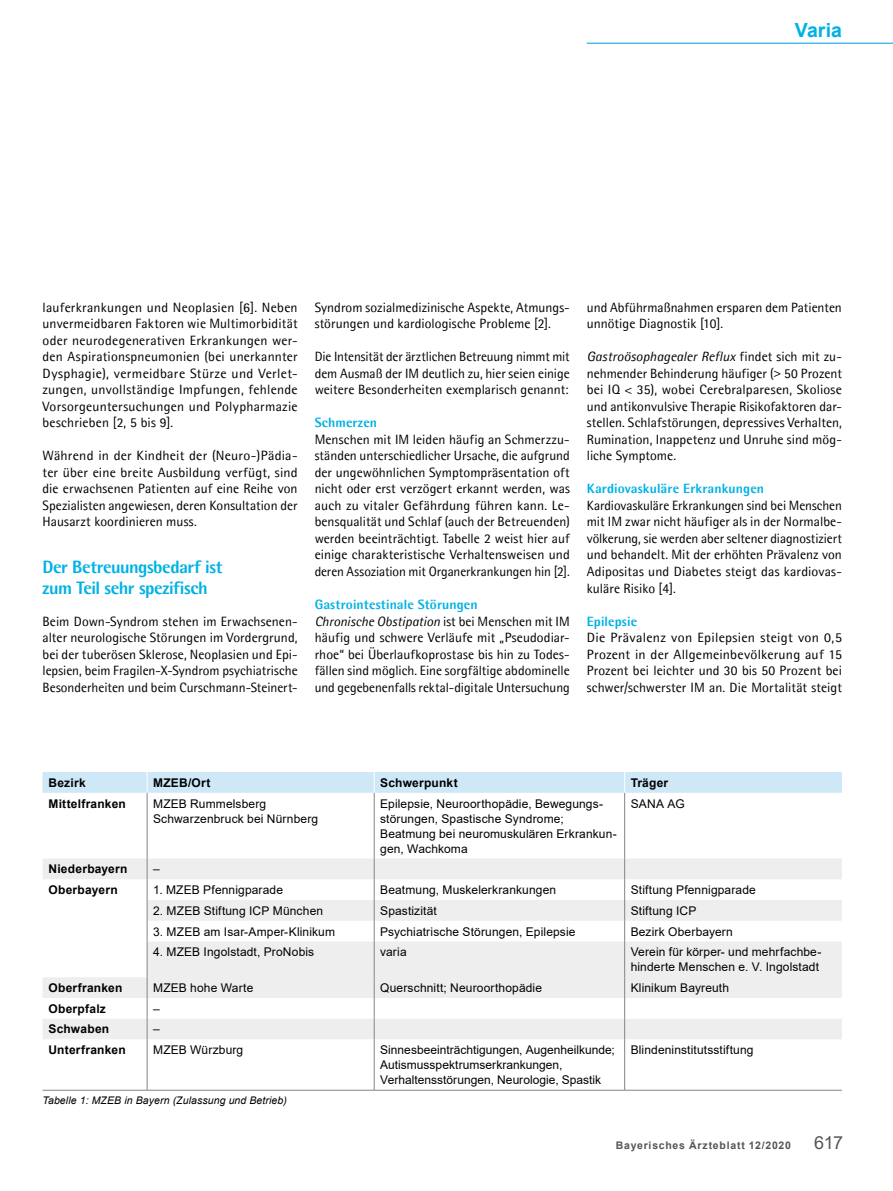
<style>
.page{position:relative;width:893px;height:1191px;background:#fff}
.page>*{position:absolute;margin:0;border:0;box-sizing:border-box;transform-origin:0 0}
.t1{font:700 19.5px "Arial";color:#00b2e4}
.t2{font:800 18px/21px "Agfa Rotis Semisans";letter-spacing:-.025em;color:#00b2e4}
.t3{font:18px "Arial";color:#565655}
.t4{font:13.5px/16.5px "Agfa Rotis Semisans";letter-spacing:.005em;color:#000;text-align:justify}
.t5{font:800 13.5px "Agfa Rotis Semisans";letter-spacing:.005em;color:#00b2e4}
.t6{font:12px/15px "Arial";letter-spacing:.01em;color:#000}
.t7{font:700 12px "Arial";letter-spacing:.02em;color:#000}
.t8{font:italic 10.5px "Arial";letter-spacing:.01em;color:#000}
.t9{font:700 10.5px "Arial";letter-spacing:.075em;color:#565655}
.s1{font-weight:800;color:#00b2e4}
.s2{font-style:italic}
</style>
<div class="page">
<hr style="left:587px;top:43px;width:306px;height:1px;background:#4dbce8">
<svg style="left:43px;top:858px;width:799px;height:119px;fill:#eee"></svg>
<hr style="left:147px;top:792px;width:1px;height:66px;background:#868585">
<hr style="left:374px;top:792px;width:1px;height:66px;background:#868585">
<hr style="left:624px;top:792px;width:1px;height:66px;background:#868585">
<svg style="left:147px;top:858px;width:1px;height:83px"></svg>
<svg style="left:374px;top:858px;width:1px;height:83px"></svg>
<svg style="left:624px;top:858px;width:1px;height:83px"></svg>
<hr style="left:147px;top:941px;width:1px;height:36px;background:#868585">
<hr style="left:374px;top:941px;width:1px;height:36px;background:#868585">
<hr style="left:624px;top:941px;width:1px;height:36px;background:#868585">
<svg style="left:43px;top:977px;width:799px;height:113px"></svg>
<hr style="left:147px;top:1039px;width:1px;height:51px;background:#868585">
<hr style="left:374px;top:1039px;width:1px;height:51px;background:#868585">
<hr style="left:624px;top:1039px;width:1px;height:51px;background:#868585">
<div style="left:43px;top:772px;width:799px;height:20px;background:#cee8f8"></div>
<hr style="left:43px;top:1090px;width:104px;height:1px;background:#868585">
<hr style="left:147px;top:1090px;width:227px;height:1px;background:#868585">
<hr style="left:374px;top:1090px;width:251px;height:1px;background:#868585">
<hr style="left:625px;top:1090px;width:217px;height:1px;background:#868585">
<h1 class="t1" style="left:795px;top:16px;width:49px">Varia</h1>
<p class="t4" style="left:43px;top:299px;width:257px">lauferkrankungen und Neoplasien [6]. Neben unvermeidbaren Faktoren wie Multimorbidität oder neurodegenerativen Erkrankungen wer&shy;den Aspirationspneumonien (bei unerkannter Dysphagie), vermeidbare Stürze und Verlet&shy;zungen, unvollständige Impfungen, fehlende Vorsorgeuntersuchungen und Polypharmazie beschrieben [2, 5 bis 9].</p>
<p class="t4" style="left:43px;top:447px;width:257px">Während in der Kindheit der (Neuro-)Pädia&shy;ter über eine breite Ausbildung verfügt, sind die erwachsenen Patienten auf eine Reihe von Spezialisten angewiesen, deren Konsultation der Hausarzt koordinieren muss.</p>
<h2 class="t2" style="left:43px;top:556px;width:181px">Der Betreuungsbedarf ist zum Teil sehr spezifisch</h2>
<p class="t4" style="left:43px;top:612px;width:257px">Beim Down-Syndrom stehen im Erwachsenen&shy;alter neurologische Störungen im Vordergrund, bei der tuberösen Sklerose, Neoplasien und Epi&shy;lepsien, beim Fragilen-X-Syndrom psychiatrische Besonderheiten und beim Curschmann-Steinert-</p>
<p class="t4" style="left:315px;top:299px;width:257px">Syndrom sozialmedizinische Aspekte, Atmungs&shy;störungen und kardiologische Probleme [2].</p>
<p class="t4" style="left:315px;top:348px;width:257px">Die Intensität der ärztlichen Betreuung nimmt mit dem Ausmaß der IM deutlich zu, hier seien einige weitere Besonderheiten exemplarisch genannt:</p>
<p class="t5" style="left:315px;top:414px;width:64px">Schmerzen</p>
<p class="t4" style="left:315px;top:431px;width:257px">Menschen mit IM leiden häufig an Schmerzzu&shy;ständen unterschiedlicher Ursache, die aufgrund der ungewöhnlichen Symptompräsentation oft nicht oder erst verzögert erkannt werden, was auch zu vitaler Gefährdung führen kann. Le&shy;bensqualität und Schlaf (auch der Betreuenden) werden beeinträchtigt. Tabelle 2 weist hier auf einige charakteristische Verhaltensweisen und deren Assoziation mit Organerkrankungen hin [2].</p>
<p class="t4" style="left:315px;top:596px;width:257px;text-align:left"><span class="s1">Gastrointestinale Störungen<br></span><span class="s2">Chronische Obstipation</span> ist bei Menschen mit IM häufig und schwere Verläufe mit „Pseudodiar&shy;rhoe“ bei Überlaufkoprostase bis hin zu Todes&shy;fällen sind möglich. Eine sorgfältige abdominelle und gegebenenfalls rektal-digitale Untersuchung</p>
<p class="t4" style="left:587px;top:299px;width:257px">und Abführmaßnahmen ersparen dem Patienten unnötige Diagnostik [10].</p>
<p class="t4" style="left:587px;top:348px;width:257px"><span class="s2">Gastroösophagealer Reflux</span> findet sich mit zu&shy;nehmender Behinderung häufiger (&gt; 50 Prozent bei IQ &lt; 35), wobei Cerebralparesen, Skoliose und antikonvulsive Therapie Risikofaktoren dar&shy;stellen. Schlafstörungen, depressives Verhalten, Rumination, Inappetenz und Unruhe sind mög&shy;liche Symptome.</p>
<p class="t5" style="left:587px;top:480px;width:179px">Kardiovaskuläre Erkrankungen</p>
<p class="t4" style="left:587px;top:497px;width:257px">Kardiovaskuläre Erkrankungen sind bei Menschen mit IM zwar nicht häufiger als in der Normalbe&shy;völkerung, sie werden aber seltener diagnostiziert und behandelt. Mit der erhöhten Prävalenz von Adipositas und Diabetes steigt das kardiovas&shy;kuläre Risiko [4].</p>
<p class="t5" style="left:587px;top:612px;width:52px">Epilepsie</p>
<p class="t4" style="left:587px;top:629px;width:257px">Die Prävalenz von Epilepsien steigt von 0,5<br>Prozent in der Allgemeinbevölkerung auf 15<br>Prozent bei leichter und 30 bis 50 Prozent bei schwer/schwerster IM an. Die Mortalität steigt</p>
<p class="t7" style="left:49px;top:774px;width:39px">Bezirk</p>
<p class="t7" style="left:153px;top:774px;width:59px">MZEB/Ort</p>
<p class="t7" style="left:380px;top:774px;width:79px">Schwerpunkt</p>
<p class="t7" style="left:631px;top:774px;width:39px">Träger</p>
<p class="t7" style="left:49px;top:795px;width:79px">Mittelfranken</p>
<p class="t6" style="left:153px;top:795px;width:167px">MZEB Rummelsberg<br>Schwarzenbruck bei Nürnberg</p>
<p class="t6" style="left:380px;top:795px;width:238px">Epilepsie, Neuroorthopädie, Bewegungs&shy;störungen, Spastische Syndrome; Beatmung bei neuromuskulären Erkrankun&shy;gen, Wachkoma</p>
<p class="t6" style="left:631px;top:795px;width:56px">SANA AG</p>
<p class="t7" style="left:49px;top:860px;width:80px">Niederbayern</p>
<p class="t6" style="left:153px;top:861px;width:8px">–</p>
<p class="t7" style="left:49px;top:881px;width:71px">Oberbayern</p>
<p class="t6" style="left:153px;top:882px;width:131px">1. MZEB Pfennigparade</p>
<p class="t6" style="left:380px;top:882px;width:178px">Beatmung, Muskelerkrankungen</p>
<p class="t6" style="left:631px;top:882px;width:127px">Stiftung Pfennigparade</p>
<p class="t6" style="left:153px;top:903px;width:172px">2. MZEB Stiftung ICP München</p>
<p class="t6" style="left:380px;top:903px;width:58px">Spastizität</p>
<p class="t6" style="left:631px;top:903px;width:67px">Stiftung ICP</p>
<p class="t6" style="left:153px;top:923px;width:183px">3. MZEB am Isar-Amper-Klinikum</p>
<p class="t6" style="left:380px;top:923px;width:197px">Psychiatrische Störungen, Epilepsie</p>
<p class="t6" style="left:631px;top:923px;width:104px">Bezirk Oberbayern</p>
<p class="t6" style="left:153px;top:944px;width:163px">4. MZEB Ingolstadt, ProNobis</p>
<p class="t6" style="left:380px;top:944px;width:28px">varia</p>
<p class="t6" style="left:631px;top:944px;width:192px">Verein für körper- und mehrfachbe&shy;hinderte Menschen e. V. Ingolstadt</p>
<p class="t7" style="left:49px;top:979px;width:75px">Oberfranken</p>
<p class="t6" style="left:153px;top:980px;width:102px">MZEB hohe Warte</p>
<p class="t6" style="left:380px;top:980px;width:163px">Querschnitt; Neuroorthopädie</p>
<p class="t6" style="left:631px;top:980px;width:100px">Klinikum Bayreuth</p>
<p class="t7" style="left:49px;top:1000px;width:59px">Oberpfalz</p>
<p class="t6" style="left:153px;top:1001px;width:8px">–</p>
<p class="t7" style="left:49px;top:1020px;width:62px">Schwaben</p>
<p class="t6" style="left:153px;top:1021px;width:8px">–</p>
<p class="t7" style="left:49px;top:1041px;width:79px">Unterfranken</p>
<p class="t6" style="left:153px;top:1042px;width:92px">MZEB Würzburg</p>
<p class="t6" style="left:380px;top:1042px;width:236px">Sinnesbeeinträchtigungen, Augenheilkunde;<br>Autismusspektrumserkrankungen,<br>Verhaltensstörungen, Neurologie, Spastik</p>
<p class="t6" style="left:631px;top:1042px;width:124px">Blindeninstitutsstiftung</p>
<p class="t8" style="left:43px;top:1093px;width:246px">Tabelle 1: MZEB in Bayern (Zulassung und Betrieb)</p>
<p class="t9" style="left:616px;top:1137px;width:177px">Bayerisches Ärzteblatt 12/2020</p>
<h2 class="t3" style="left:814px;top:1130px;width:30px">617</h2>
</div>
